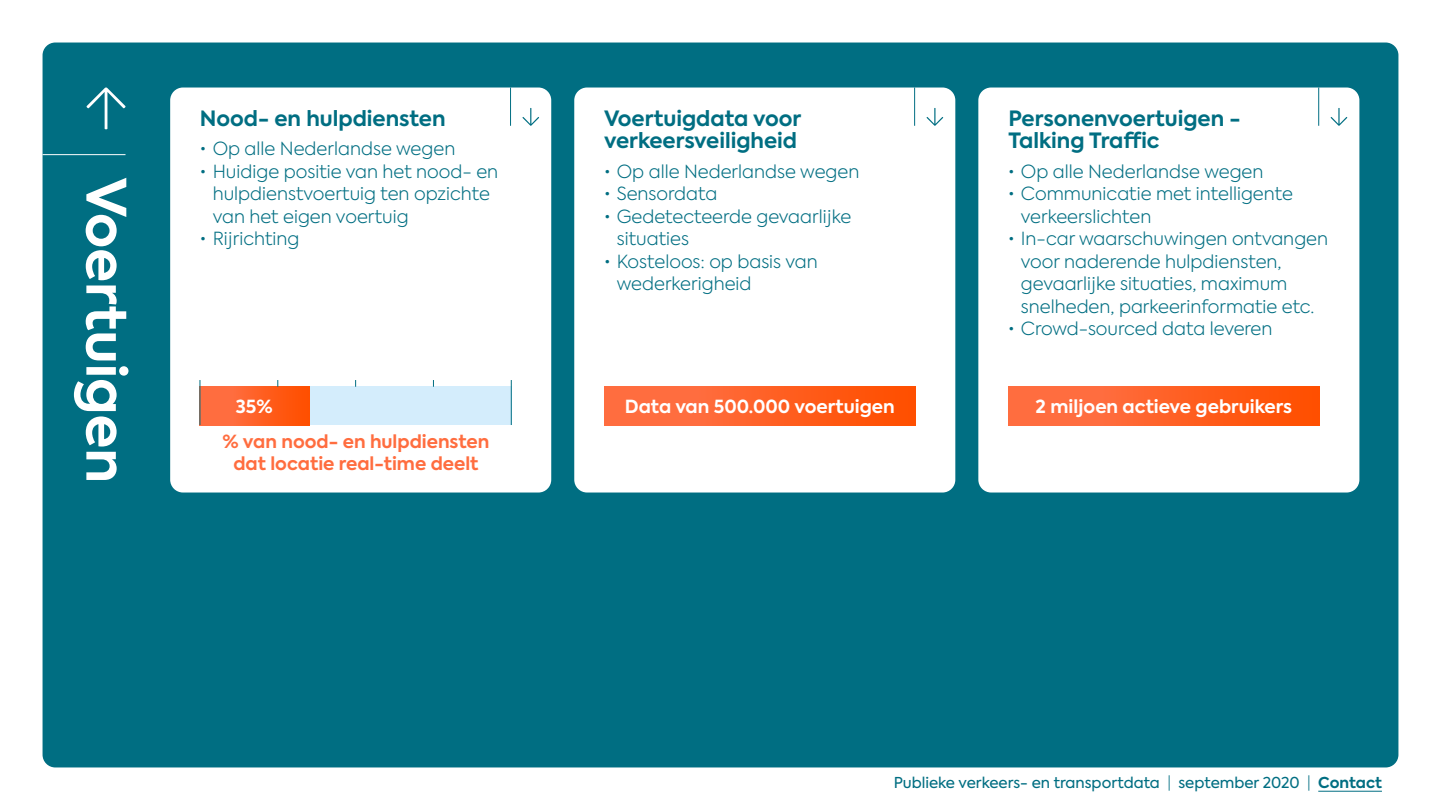
<style>
.page{position:relative;width:1441px;height:810px;background:#fff}
.page>*{position:absolute;margin:0;border:0;box-sizing:border-box;transform-origin:0 0}
.t1{font:700 54px "Axiforma";color:#fff}
.t2{font:700 21px/22.5px "Axiforma";color:#006e82}
.t3{font:300 18px/22.5px "Axiforma";color:#006e82}
.t4{font:700 18px "Axiforma";color:#fff}
.t5{font:700 18px/22.5px "Axiforma";color:#ff6d3f;text-align:center}
.t6{font:15px "Axiforma";color:#006e82}
.s1{font-weight:300}
.s2{font-weight:700}
</style>
<div class="page">
<div style="left:43px;top:43px;width:1355px;height:724px;background:#006e82;border-radius:13px"></div>
<hr style="left:43px;top:154px;width:82px;height:1px;background:#fff">
<svg style="left:87px;top:88px;width:38px;height:41px"></svg>
<div style="left:170px;top:88px;width:381px;height:405px;background:#fff;border-radius:13px"></div>
<div style="left:574px;top:88px;width:381px;height:405px;background:#fff;border-radius:13px"></div>
<div style="left:978px;top:88px;width:381px;height:405px;background:#fff;border-radius:13px"></div>
<div style="left:200px;top:387px;width:311px;height:38px;background:#d4edfc"></div>
<div style="left:200px;top:387px;width:109px;height:38px;background:linear-gradient(to right,#ff734d,#ff4f00)"></div>
<div style="left:604px;top:387px;width:311px;height:38px;background:linear-gradient(to right,#ff734c,#ff4f00)"></div>
<div style="left:1008px;top:387px;width:311px;height:38px;background:linear-gradient(to right,#ff734c,#ff4f00)"></div>
<svg style="left:522px;top:108px;width:17px;height:18px"></svg>
<svg style="left:926px;top:108px;width:17px;height:18px"></svg>
<svg style="left:1330px;top:108px;width:16px;height:18px"></svg>
<hr style="left:510px;top:88px;width:1px;height:38px;background:#006e82">
<hr style="left:914px;top:88px;width:1px;height:38px;background:#006e82">
<hr style="left:1318px;top:88px;width:1px;height:38px;background:#006e82">
<hr style="left:511px;top:380px;width:1px;height:45px;background:#006e82">
<hr style="left:199px;top:380px;width:1px;height:45px;background:#006e82">
<hr style="left:1318px;top:791px;width:63px;height:1px;background:#006e82">
<h1 class="t1" style="left:143px;top:178px;width:307px;rotate:90deg">Voertuigen</h1>
<p class="t2" style="left:200px;top:107px;width:247px">Nood- en hulpdiensten</p>
<p class="t2" style="left:604px;top:107px;width:199px">Voertuigdata voor verkeersveiligheid</p>
<p class="t2" style="left:1008px;top:107px;width:234px">Personenvoertuigen -<br>Talking Traffic</p>
<p class="t3" style="left:200px;top:137px;width:257px">• Op alle Nederlandse wegen</p>
<p class="t3" style="left:213px;top:160px;width:287px;text-indent:-13px">• Huidige positie van het nood- en hulpdienstvoertuig ten opzichte van het eigen voertuig</p>
<p class="t3" style="left:200px;top:227px;width:101px">• Rijrichting</p>
<p class="t3" style="left:604px;top:160px;width:257px">• Op alle Nederlandse wegen</p>
<p class="t3" style="left:604px;top:182px;width:115px">• Sensordata</p>
<p class="t3" style="left:616px;top:205px;width:236px;text-indent:-13px">• Gedetecteerde gevaarlijke situaties</p>
<p class="t3" style="left:616px;top:250px;width:202px;text-indent:-13px">• Kosteloos: op basis van wederkerigheid</p>
<p class="t3" style="left:1008px;top:160px;width:257px">• Op alle Nederlandse wegen</p>
<p class="t3" style="left:1020px;top:182px;width:273px;text-indent:-13px">• Communicatie met intelligente verkeerslichten</p>
<p class="t3" style="left:1020px;top:227px;width:309px;text-indent:-13px">• In-car waarschuwingen ontvangen voor naderende hulpdiensten, gevaarlijke situaties, maximum snelheden, parkeerinformatie etc.</p>
<p class="t3" style="left:1008px;top:317px;width:266px">• Crowd-sourced data leveren</p>
<p class="t4" style="left:236px;top:394px;width:39px">35%</p>
<p class="t4" style="left:624px;top:394px;width:271px">Data van 500.000 voertuigen</p>
<p class="t4" style="left:1035px;top:394px;width:258px">2 miljoen actieve gebruikers</p>
<p class="t5" style="left:222px;top:430px;width:268px">% van nood- en hulpdiensten dat locatie real-time deelt</p>
<p class="t6" style="left:893px;top:773px;width:489px">Publieke verkeers- en transportdata <span class="s1">|</span> september 2020 <span class="s1">|</span> <span class="s2">Contact</span></p>
</div>
